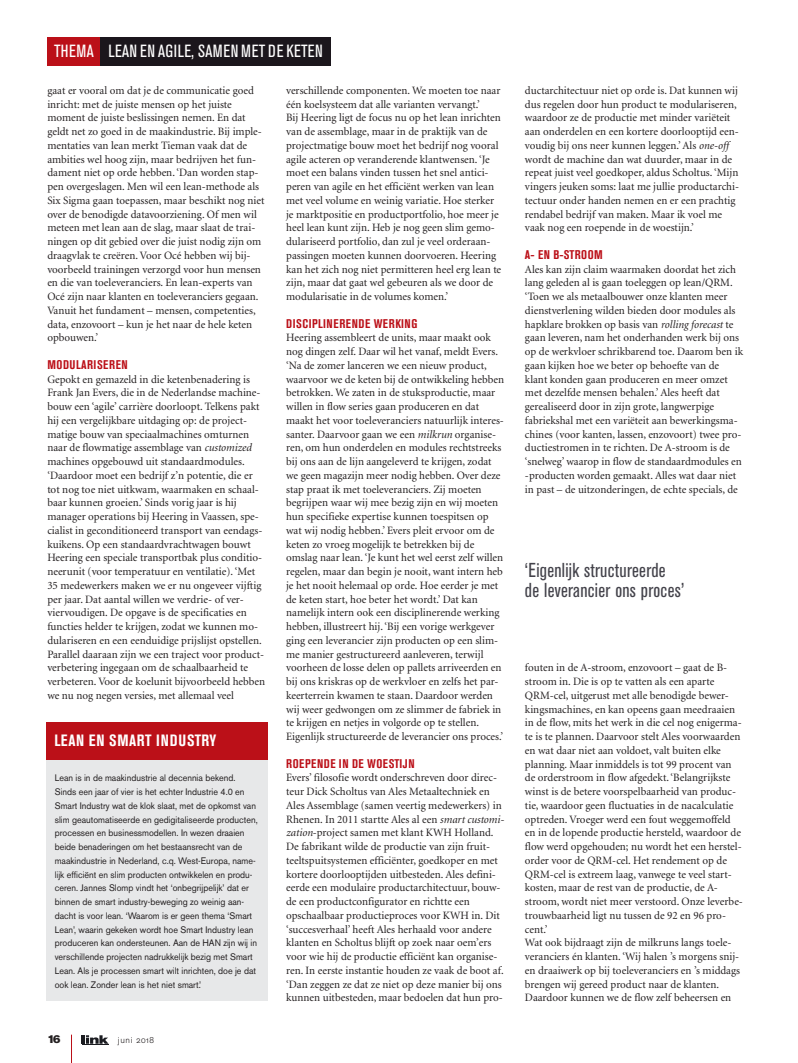
<style>
.page{position:relative;width:798px;height:1063px;background:#fff}
.page>*{position:absolute;margin:0;border:0;box-sizing:border-box;transform-origin:0 0}
.t1{font:condensed 20px/20px "Akzidenz Grotesk BE";letter-spacing:.015em;color:#43424a;scale:.96 1}
.t2{font:condensed 17.5px "Akzidenz Grotesk BE";letter-spacing:.02em;color:#fff}
.t3{font:700 condensed 16.25px "Akzidenz Grotesk BE";letter-spacing:.035em;color:#fff}
.t4{font:700 condensed 12.5px "Akzidenz Grotesk BE";letter-spacing:.045em;color:#bb1018}
.t5{font:11.25px/13.8px "Minion";color:#231f20}
.t6{font:11.25px "Akzidenz Grotesk BE Super";color:#231f20}
.t7{font:9.38px/13.8px "Akzidenz Grotesk BE";color:#231f20;scale:.95 1}
.t8{font:300 8.75px "Akzidenz Grotesk BE";color:#231f20}
.s1{font-style:italic}
.s2{font-family:"Akzidenz Grotesk BE Light Os F";font-weight:400}
</style>
<div class="page">
<div style="left:46px;top:760px;width:221px;height:241px;background:#e7e8e9"></div>
<div style="left:46px;top:722px;width:221px;height:37px;background:#bb1018"></div>
<div style="left:47px;top:37px;width:54px;height:29px;background:#bb1018"></div>
<div style="left:100px;top:37px;width:231px;height:29px;background:#1b161c"></div>
<svg style="left:82px;top:1035px;width:27px;height:10px"></svg>
<svg style="left:71px;top:1035px;width:1px;height:28px"></svg>
<h2 class="t2" style="left:54px;top:45px;width:270px">THEMA LEAN EN AGILE, SAMEN MET DE KETEN</h2>
<p class="t5" style="left:47px;top:84px;width:218px">gaat er vooral om dat je de communicatie goed inricht: met de juiste mensen op het juiste moment de juiste beslissingen nemen. En dat geldt net zo goed in de maakindustrie. Bij imple&shy;mentaties van lean merkt Tieman vaak dat de ambities wel hoog zijn, maar bedrijven het fun&shy;dament niet op orde hebben. ‘Dan worden stap&shy;pen overgeslagen. Men wil een lean-methode als Six Sigma gaan toepassen, maar beschikt nog niet over de benodigde datavoorziening. Of men wil meteen met lean aan de slag, maar slaat de trai&shy;ningen op dit gebied over die juist nodig zijn om draagvlak te creëren. Voor Océ hebben wij bij&shy;voorbeeld trainingen verzorgd voor hun mensen en die van toeleveranciers. En lean-experts van Océ zijn naar klanten en toeleveranciers gegaan.<br>Vanuit het fundament – mensen, competenties, data, enzovoort – kun je het naar de hele keten opbouwen.’</p>
<p class="t4" style="left:47px;top:360px;width:82px">MODULARISEREN</p>
<p class="t5" style="left:47px;top:373px;width:219px">Gepokt en gemazeld in die ketenbenadering is Frank Jan Evers, die in de Nederlandse machine&shy;bouw een ‘agile’ carrière doorloopt. Telkens pakt hij een vergelijkbare uitdaging op: de project&shy;matige bouw van speciaalmachines omturnen naar de flowmatige assemblage van <span class="s1">customized </span>machines opgebouwd uit standaardmodules. ‘Daardoor moet een bedrijf z’n potentie, die er tot nog toe niet uitkwam, waarmaken en schaal&shy;baar kunnen groeien.’ Sinds vorig jaar is hij manager operations bij Heering in Vaassen, spe&shy;cialist in geconditioneerd transport van eendags&shy;kuikens. Op een standaardvrachtwagen bouwt Heering een speciale transportbak plus conditio&shy;neerunit (voor temperatuur en ventilatie). ‘Met 35 medewerkers maken we er nu ongeveer vijftig per jaar. Dat aantal willen we verdrie- of ver&shy;viervoudigen. De opgave is de specificaties en functies helder te krijgen, zodat we kunnen mo&shy;dulariseren en een eenduidige prijslijst opstellen.<br>Parallel daaraan zijn we een traject voor product&shy;verbetering ingegaan om de schaalbaarheid te verbeteren. Voor de koelunit bijvoorbeeld hebben we nu nog negen versies, met allemaal veel</p>
<h3 class="t3" style="left:54px;top:735px;width:163px">LEAN EN SMART INDUSTRY</h3>
<p class="t7" style="left:55px;top:772px;width:215px">Lean is in de maakindustrie al decennia bekend.<br>Sinds een jaar of vier is het echter Industrie 4.0 en Smart Industry wat de klok slaat, met de opkomst van slim geautomatiseerde en gedigitaliseerde producten, processen en businessmodellen. In wezen draaien beide benaderingen om het bestaansrecht van de maakindustrie in Nederland, c.q. West-Europa, name&shy;lijk efficiënt en slim producten ontwikkelen en produ&shy;ceren. Jannes Slomp vindt het ‘onbegrijpelijk’ dat er binnen de smart industry-beweging zo weinig aan&shy;dacht is voor lean. ‘Waarom is er geen thema ‘Smart Lean’, waarin gekeken wordt hoe Smart Industry lean produceren kan ondersteunen. Aan de HAN zijn wij in verschillende projecten nadrukkelijk bezig met Smart Lean. Als je processen smart wilt inrichten, doe je dat ook lean. Zonder lean is het niet smart.’</p>
<p class="t6" style="left:47px;top:1034px;width:14px">16</p>
<p class="t8" style="left:118px;top:1036px;width:38px">juni <span class="s2">2018</span></p>
<p class="t5" style="left:286px;top:84px;width:216px">verschillende componenten. We moeten toe naar één koelsysteem dat alle varianten vervangt.’<br>Bij Heering ligt de focus nu op het lean inrichten van de assemblage, maar in de praktijk van de projectmatige bouw moet het bedrijf nog vooral agile acteren op veranderende klantwensen. ‘Je moet een balans vinden tussen het snel antici&shy;peren van agile en het efficiënt werken van lean met veel volume en weinig variatie. Hoe sterker je marktpositie en productportfolio, hoe meer je heel lean kunt zijn. Heb je nog geen slim gemo&shy;dulariseerd portfolio, dan zul je veel orderaan&shy;passingen moeten kunnen doorvoeren. Heering kan het zich nog niet permitteren heel erg lean te zijn, maar dat gaat wel gebeuren als we door de modularisatie in de volumes komen.’</p>
<p class="t4" style="left:286px;top:319px;width:133px">DISCIPLINERENDE WERKING</p>
<p class="t5" style="left:286px;top:332px;width:219px">Heering assembleert de units, maar maakt ook nog dingen zelf. Daar wil het vanaf, meldt Evers. ‘Na de zomer lanceren we een nieuw product, waarvoor we de keten bij de ontwikkeling hebben betrokken. We zaten in de stuksproductie, maar willen in flow series gaan produceren en dat maakt het voor toeleveranciers natuurlijk interes&shy;santer. Daarvoor gaan we een <span class="s1">milkrun</span> organise&shy;ren, om hun onderdelen en modules rechtstreeks bij ons aan de lijn aangeleverd te krijgen, zodat we geen magazijn meer nodig hebben. Over deze stap praat ik met toeleveranciers. Zij moeten begrijpen waar wij mee bezig zijn en wij moeten hun specifieke expertise kunnen toespitsen op wat wij nodig hebben.’ Evers pleit ervoor om de keten zo vroeg mogelijk te betrekken bij de omslag naar lean. ‘Je kunt het wel eerst zelf willen regelen, maar dan begin je nooit, want intern heb je het nooit helemaal op orde. Hoe eerder je met de keten start, hoe beter het wordt.’ Dat kan namelijk intern ook een disciplinerende werking hebben, illustreert hij. ‘Bij een vorige werkgever ging een leverancier zijn producten op een slim&shy;me manier gestructureerd aanleveren, terwijl voorheen de losse delen op pallets arriveerden en bij ons kriskras op de werkvloer en zelfs het par&shy;keerterrein kwamen te staan. Daardoor werden wij weer gedwongen om ze slimmer de fabriek in te krijgen en netjes in volgorde op te stellen.<br>Eigenlijk structureerde de leverancier ons proces.’</p>
<p class="t4" style="left:286px;top:759px;width:130px">ROEPENDE IN DE WOESTIJN</p>
<p class="t5" style="left:286px;top:772px;width:219px">Evers’ filosofie wordt onderschreven door direc&shy;teur Dick Scholtus van Ales Metaaltechniek en Ales Assemblage (samen veertig medewerkers) in Rhenen. In 2011 startte Ales al een <span class="s1">smart customi&shy;zation</span>-project samen met klant KWH Holland.<br>De fabrikant wilde de productie van zijn fruit&shy;teeltspuitsystemen efficiënter, goedkoper en met kortere doorlooptijden uitbesteden. Ales defini&shy;eerde een modulaire productarchitectuur, bouw&shy;de een productconfigurator en richtte een opschaalbaar productieproces voor KWH in. Dit ‘succesverhaal’ heeft Ales herhaald voor andere klanten en Scholtus blijft op zoek naar oem’ers voor wie hij de productie efficiënt kan organise&shy;ren. In eerste instantie houden ze vaak de boot af. ‘Dan zeggen ze dat ze niet op deze manier bij ons kunnen uitbesteden, maar bedoelen dat hun pro-</p>
<p class="t5" style="left:524px;top:84px;width:215px">ductarchitectuur niet op orde is. Dat kunnen wij dus regelen door hun product te modulariseren, waardoor ze de productie met minder variëteit aan onderdelen en een kortere doorlooptijd een&shy;voudig bij ons neer kunnen leggen.’ Als <span class="s1">one-off </span>wordt de machine dan wat duurder, maar in de repeat juist veel goedkoper, aldus Scholtus. ‘Mijn vingers jeuken soms: laat me jullie productarchi&shy;tectuur onder handen nemen en er een prachtig rendabel bedrijf van maken. Maar ik voel me vaak nog een roepende in de woestijn.’</p>
<p class="t4" style="left:524px;top:250px;width:79px">A- EN B-STROOM</p>
<p class="t5" style="left:524px;top:263px;width:219px">Ales kan zijn claim waarmaken doordat het zich lang geleden al is gaan toeleggen op lean/QRM. ‘Toen we als metaalbouwer onze klanten meer dienstverlening wilden bieden door modules als hapklare brokken op basis van <span class="s1">rolling forecast</span> te gaan leveren, nam het onderhanden werk bij ons op de werkvloer schrikbarend toe. Daarom ben ik gaan kijken hoe we beter op behoefte van de klant konden gaan produceren en meer omzet met dezelfde mensen behalen.’ Ales heeft dat gerealiseerd door in zijn grote, langwerpige fabriekshal met een variëteit aan bewerkingsma&shy;chines (voor kanten, lassen, enzovoort) twee pro&shy;ductiestromen in te richten. De A-stroom is de ‘snelweg’ waarop in flow de standaardmodules en -producten worden gemaakt. Alles wat daar niet in past – de uitzonderingen, de echte specials, de</p>
<h1 class="t1" style="left:524px;top:562px;width:167px">‘Eigenlijk structureerde de leverancier ons proces’</h1>
<p class="t5" style="left:524px;top:662px;width:219px">fouten in de A-stroom, enzovoort – gaat de B&shy;stroom in. Die is op te vatten als een aparte QRM-cel, uitgerust met alle benodigde bewer&shy;kingsmachines, en kan opeens gaan meedraaien in de flow, mits het werk in die cel nog enigerma&shy;te is te plannen. Daarvoor stelt Ales voorwaarden en wat daar niet aan voldoet, valt buiten elke planning. Maar inmiddels is tot 99 procent van de orderstroom in flow afgedekt. ‘Belangrijkste winst is de betere voorspelbaarheid van produc&shy;tie, waardoor geen fluctuaties in de nacalculatie optreden. Vroeger werd een fout weggemoffeld en in de lopende productie hersteld, waardoor de flow werd opgehouden; nu wordt het een herstel&shy;order voor de QRM-cel. Het rendement op de QRM-cel is extreem laag, vanwege te veel start&shy;kosten, maar de rest van de productie, de A&shy;stroom, wordt niet meer verstoord. Onze leverbe&shy;trouwbaarheid ligt nu tussen de 92 en 96 pro&shy;cent.’<br>Wat ook bijdraagt zijn de milkruns langs toele&shy;veranciers én klanten. ‘Wij halen ’s morgens snij&shy;en draaiwerk op bij toeleveranciers en ’s middags brengen wij gereed product naar de klanten.<br>Daardoor kunnen we de flow zelf beheersen en</p>
</div>
